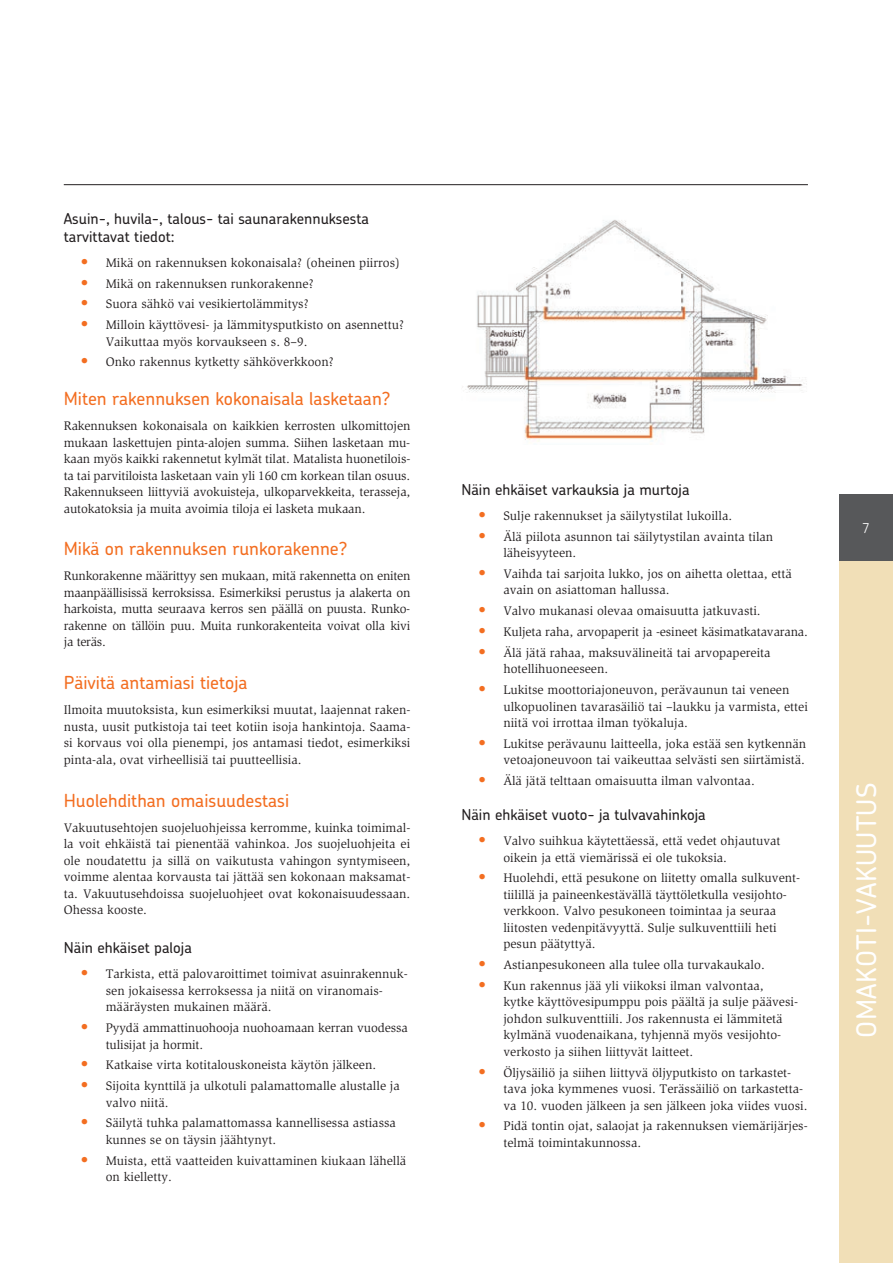
<style>
.page{position:relative;width:893px;height:1263px;background:#fff}
.page>*{position:absolute;margin:0;border:0;box-sizing:border-box;transform-origin:0 0}
.t1{font:500 27px "Chevin Std";letter-spacing:.015em;color:#fff}
.t2{font:500 18px "Chevin Std";color:#f36e21}
.t3{font:500 15px/18px "Chevin Std";color:#231f20}
.t4{font:300 13.5px "Chevin Std";color:#fff}
.t5{font:12.75px/16.5px "Slimbach Std";color:#231f20}
.s1{font-size:15px;color:#f36e21}
</style>
<div class="page">
<hr style="left:64px;top:184px;width:744px;height:1px;background:#231f20">
<div style="left:839px;top:495px;width:54px;height:66px;background:#57585a"></div>
<div style="left:839px;top:561px;width:54px;height:702px;background:#f1dfb7"></div>
<img style="left:462px;top:220px;width:345px;height:222px">
<p class="t3" style="left:64px;top:209px;width:307px">Asuin-, huvila-, talous- tai saunarakennuksesta tarvittavat tiedot:</p>
<p class="t5" style="left:81px;top:254px;width:321px"><span class="s1">•</span> Mikä on rakennuksen kokonaisala? (oheinen piirros)</p>
<p class="t5" style="left:81px;top:275px;width:234px"><span class="s1">•</span> Mikä on rakennuksen runkorakenne?</p>
<p class="t5" style="left:81px;top:296px;width:229px"><span class="s1">•</span> Suora sähkö vai vesikiertolämmitys?</p>
<p class="t5" style="left:106px;top:317px;width:300px;text-indent:-25px"><span class="s1">•</span> Milloin käyttövesi- ja lämmitysputkisto on asennettu?<br>Vaikuttaa myös korvaukseen s. 8–9.</p>
<p class="t5" style="left:81px;top:354px;width:254px"><span class="s1">•</span> Onko rakennus kytketty sähköverkkoon?</p>
<h2 class="t2" style="left:64px;top:386px;width:328px">Miten rakennuksen kokonaisala lasketaan?</h2>
<p class="t5" style="left:64px;top:418px;width:348px;text-align:justify">Rakennuksen kokonaisala on kaikkien kerrosten ulkomittojen mukaan laskettujen pinta-alojen summa. Siihen lasketaan mu&shy;kaan myös kaikki rakennetut kylmät tilat. Matalista huonetilois&shy;ta tai parvitiloista lasketaan vain yli 160 cm korkean tilan osuus.<br>Rakennukseen liittyviä avokuisteja, ulkoparvekkeita, terasseja, autokatoksia ja muita avoimia tiloja ei lasketa mukaan.</p>
<h2 class="t2" style="left:64px;top:537px;width:285px">Mikä on rakennuksen runkorakenne?</h2>
<p class="t5" style="left:64px;top:568px;width:348px;text-align:justify">Runkorakenne määrittyy sen mukaan, mitä rakennetta on eniten maanpäällisissä kerroksissa. Esimerkiksi perustus ja alakerta on harkoista, mutta seuraava kerros sen päällä on puusta. Runko&shy;rakenne on tällöin puu. Muita runkorakenteita voivat olla kivi ja teräs.</p>
<h2 class="t2" style="left:64px;top:671px;width:185px">Päivitä antamiasi tietoja</h2>
<p class="t5" style="left:64px;top:702px;width:348px;text-align:justify">Ilmoita muutoksista, kun esimerkiksi muutat, laajennat raken&shy;nusta, uusit putkistoja tai teet kotiin isoja hankintoja. Saama&shy;si korvaus voi olla pienempi, jos antamasi tiedot, esimerkiksi pinta-ala, ovat virheellisiä tai puutteellisia.</p>
<h2 class="t2" style="left:64px;top:788px;width:227px">Huolehdithan omaisuudestasi</h2>
<p class="t5" style="left:64px;top:819px;width:348px;text-align:justify">Vakuutusehtojen suojeluohjeissa kerromme, kuinka toimimal&shy;la voit ehkäistä tai pienentää vahinkoa. Jos suojeluohjeita ei ole noudatettu ja sillä on vaikutusta vahingon syntymiseen, voimme alentaa korvausta tai jättää sen kokonaan maksamat&shy;ta. Vakuutusehdoissa suojeluohjeet ovat kokonaisuudessaan.<br>Ohessa kooste.</p>
<p class="t3" style="left:64px;top:938px;width:130px">Näin ehkäiset paloja</p>
<p class="t5" style="left:106px;top:966px;width:303px;text-indent:-25px"><span class="s1">•</span> Tarkista, että palovaroittimet toimivat asuinrakennuk&shy;sen jokaisessa kerroksessa ja niitä on viranomais&shy;määräysten mukainen määrä.</p>
<p class="t5" style="left:106px;top:1020px;width:303px;text-indent:-25px"><span class="s1">•</span> Pyydä ammattinuohooja nuohoamaan kerran vuodessa tulisijat ja hormit.</p>
<p class="t5" style="left:81px;top:1057px;width:297px"><span class="s1">•</span> Katkaise virta kotitalouskoneista käytön jälkeen.</p>
<p class="t5" style="left:106px;top:1078px;width:296px;text-indent:-25px"><span class="s1">•</span> Sijoita kynttilä ja ulkotuli palamattomalle alustalle ja valvo niitä.</p>
<p class="t5" style="left:106px;top:1115px;width:292px;text-indent:-25px"><span class="s1">•</span> Säilytä tuhka palamattomassa kannellisessa astiassa kunnes se on täysin jäähtynyt.</p>
<p class="t5" style="left:106px;top:1152px;width:302px;text-indent:-25px"><span class="s1">•</span> Muista, että vaatteiden kuivattaminen kiukaan lähellä on kielletty.</p>
<p class="t3" style="left:461px;top:480px;width:230px">Näin ehkäiset varkauksia ja murtoja</p>
<p class="t5" style="left:478px;top:507px;width:255px"><span class="s1">•</span> Sulje rakennukset ja säilytystilat lukoilla.</p>
<p class="t5" style="left:503px;top:528px;width:271px;text-indent:-25px"><span class="s1">•</span> Älä piilota asunnon tai säilytystilan avainta tilan läheisyyteen.</p>
<p class="t5" style="left:503px;top:565px;width:290px;text-indent:-25px"><span class="s1">•</span> Vaihda tai sarjoita lukko, jos on aihetta olettaa, että avain on asiattoman hallussa.</p>
<p class="t5" style="left:478px;top:603px;width:284px"><span class="s1">•</span> Valvo mukanasi olevaa omaisuutta jatkuvasti.</p>
<p class="t5" style="left:478px;top:623px;width:331px"><span class="s1">•</span> Kuljeta raha, arvopaperit ja -esineet käsimatkatavarana.</p>
<p class="t5" style="left:503px;top:644px;width:269px;text-indent:-25px"><span class="s1">•</span> Älä jätä rahaa, maksuvälineitä tai arvopapereita hotellihuoneeseen.</p>
<p class="t5" style="left:503px;top:681px;width:306px;text-indent:-25px"><span class="s1">•</span> Lukitse moottoriajoneuvon, perävaunun tai veneen ulkopuolinen tavarasäiliö tai –laukku ja varmista, ettei niitä voi irrottaa ilman työkaluja.</p>
<p class="t5" style="left:478px;top:735px;width:329px;text-align:right"><span class="s1">•</span> Lukitse perävaunu laitteella, joka estää sen kytkennän vetoajoneuvoon tai vaikeuttaa selvästi sen siirtämistä.</p>
<p class="t5" style="left:478px;top:772px;width:278px"><span class="s1">•</span> Älä jätä telttaan omaisuutta ilman valvontaa.</p>
<p class="t3" style="left:461px;top:805px;width:246px">Näin ehkäiset vuoto- ja tulvavahinkoja</p>
<p class="t5" style="left:503px;top:833px;width:279px;text-indent:-25px"><span class="s1">•</span> Valvo suihkua käytettäessä, että vedet ohjautuvat oikein ja että viemärissä ei ole tukoksia.</p>
<p class="t5" style="left:503px;top:870px;width:298px;text-indent:-25px"><span class="s1">•</span> Huolehdi, että pesukone on liitetty omalla sulkuvent&shy;tiilillä ja paineenkestävällä täyttöletkulla vesijohto&shy;verkkoon. Valvo pesukoneen toimintaa ja seuraa liitosten vedenpitävyyttä. Sulje sulkuventtiili heti pesun päätyttyä.</p>
<p class="t5" style="left:478px;top:957px;width:288px"><span class="s1">•</span> Astianpesukoneen alla tulee olla turvakaukalo.</p>
<p class="t5" style="left:503px;top:977px;width:296px;text-indent:-25px"><span class="s1">•</span> Kun rakennus jää yli viikoksi ilman valvontaa,<br>kytke käyttövesipumppu pois päältä ja sulje päävesi&shy;johdon sulkuventtiili. Jos rakennusta ei lämmitetä kylmänä vuodenaikana, tyhjennä myös vesijohto&shy;verkosto ja siihen liittyvät laitteet.</p>
<p class="t5" style="left:503px;top:1064px;width:306px;text-indent:-25px"><span class="s1">•</span> Öljysäiliö ja siihen liittyvä öljyputkisto on tarkastet&shy;tava joka kymmenes vuosi. Terässäiliö on tarkastetta&shy;va 10. vuoden jälkeen ja sen jälkeen joka viides vuosi.</p>
<p class="t5" style="left:503px;top:1118px;width:306px;text-indent:-25px"><span class="s1">•</span> Pidä tontin ojat, salaojat ja rakennuksen viemärijärjes&shy;telmä toimintakunnossa.</p>
<p class="t4" style="left:862px;top:518px;width:9px">7</p>
<h1 class="t1" style="left:848px;top:1038px;width:257px;rotate:-90deg">OMAKOTI-VAKUUTUS</h1>
</div>
